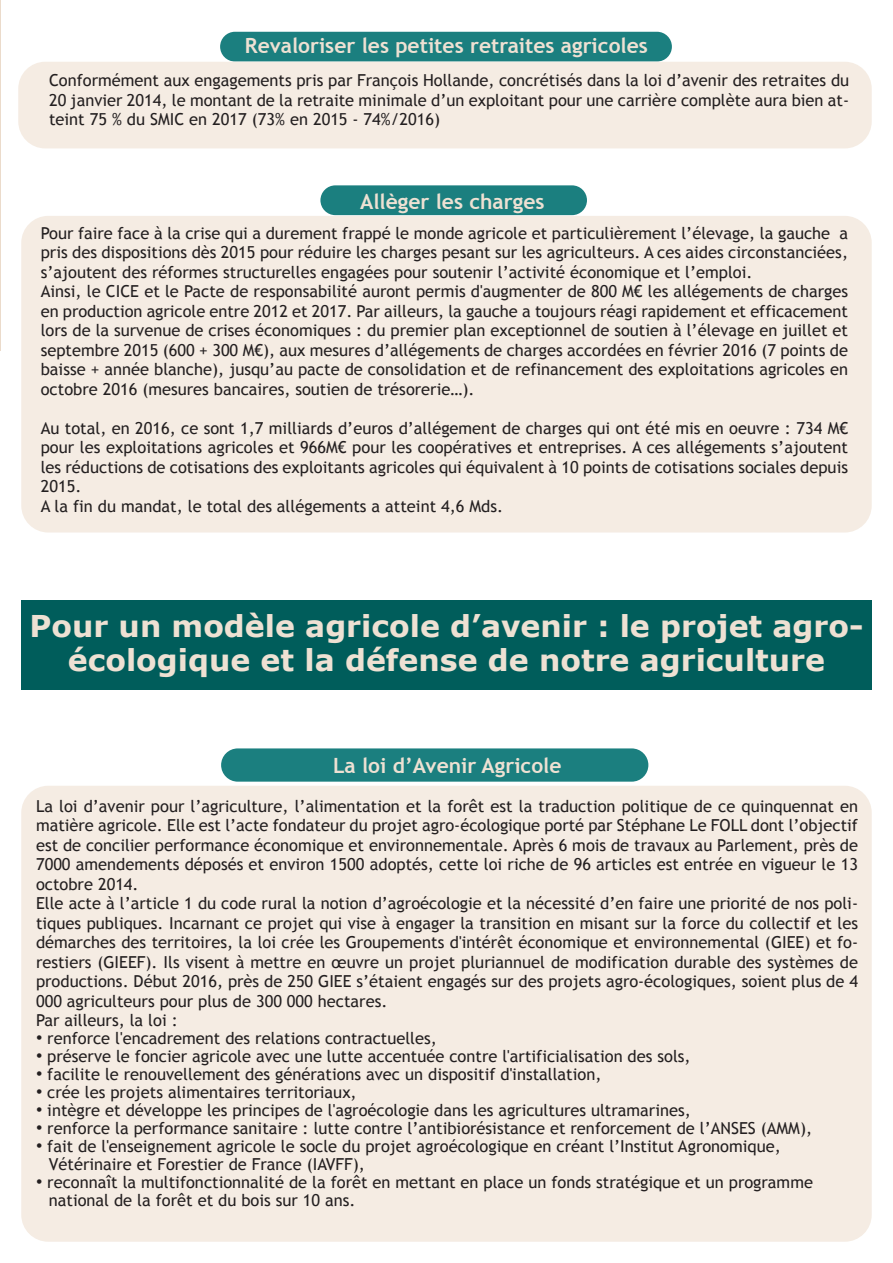
<style>
.page{position:relative;width:893px;height:1263px;background:#fff}
.page>*{position:absolute;margin:0;border:0;box-sizing:border-box;transform-origin:0 0}
.t1{font:700 30px/34.5px "Verdana";color:#eee1d3;text-align:center}
.t2{font:700 21px "Trebuchet MS";color:#eee1d3}
.t3{font:16.5px/19.5px "Trebuchet MS";color:#231f20}
.s1{font-family:"Arial";font-size:18px}
</style>
<div class="page">
<div style="left:21px;top:216px;width:851px;height:316px;background:#f5ece3;border-radius:27px"></div>
<div style="left:220px;top:32px;width:452px;height:30px;background:#1b7f7f;border-radius:15px"></div>
<div style="left:21px;top:601px;width:851px;height:89px;background:#005d5b"></div>
<div style="left:21px;top:786px;width:851px;height:456px;background:#f5ece3;border-radius:27px"></div>
<div style="left:320px;top:185px;width:267px;height:30px;background:#1b7f7f;border-radius:15px"></div>
<div style="left:221px;top:748px;width:427px;height:34px;background:#1b7f7f;border-radius:17px"></div>
<div style="left:18px;top:62px;width:854px;height:86px;background:#f5ece3;border-radius:27px"></div>
<hr style="left:0;top:0;width:1px;height:351px;background:#ebdbcb">
<p class="t2" style="left:245px;top:33px;width:404px">Revaloriser les petites retraites agricoles</p>
<p class="t3" style="left:49px;top:71px;width:802px;text-align:justify">Conformément aux engagements pris par François Hollande, concrétisés dans la loi d’avenir des retraites du 20 janvier 2014, le montant de la retraite minimale d’un exploitant pour une carrière complète aura bien at&shy;teint 75 % du SMIC en 2017 (73% en 2015 - 74%/2016)</p>
<p class="t2" style="left:360px;top:189px;width:186px">Allèger les charges</p>
<p class="t3" style="left:41px;top:223px;width:809px">Pour faire face à la crise qui a durement frappé le monde agricole et particulièrement l’élevage, la gauche a pris des dispositions dès 2015 pour réduire les charges pesant sur les agriculteurs. A ces aides circonstanciées, s’ajoutent des réformes structurelles engagées pour soutenir l’activité économique et l’emploi.<br>Ainsi, le CICE et le Pacte de responsabilité auront permis d'augmenter de 800 M€ les allégements de charges en production agricole entre 2012 et 2017. Par ailleurs, la gauche a toujours réagi rapidement et efficacement lors de la survenue de crises économiques : du premier plan exceptionnel de soutien à l’élevage en juillet et septembre 2015 (600 + 300 M€), aux mesures d’allégements de charges accordées en février 2016 (7 points de baisse + année blanche), jusqu’au pacte de consolidation et de refinancement des exploitations agricoles en octobre 2016 (mesures bancaires, soutien de trésorerie…).</p>
<p class="t3" style="left:41px;top:418px;width:809px">Au total, en 2016, ce sont 1,7 milliards d’euros d’allégement de charges qui ont été mis en oeuvre : 734 M€ pour les exploitations agricoles et 966M€ pour les coopératives et entreprises. A ces allégements s’ajoutent les réductions de cotisations des exploitants agricoles qui équivalent à 10 points de cotisations sociales depuis 2015.<br>A la fin du mandat, le total des allégements a atteint 4,6 Mds.</p>
<h1 class="t1" style="left:29px;top:607px;width:835px">pour un modèle agricole d’avenir : le projet agro&shy;écologique et la défense de notre agriculture</h1>
<p class="t2" style="left:333px;top:753px;width:230px">La loi d’Avenir Agricole</p>
<p class="t3" style="left:36px;top:796px;width:823px">La loi d’avenir pour l’agriculture, l’alimentation et la forêt est la traduction politique de ce quinquennat en matière agricole. Elle est l’acte fondateur du projet agro-écologique porté par Stéphane Le FOLL dont l’objectif est de concilier performance économique et environnementale. Après 6 mois de travaux au Parlement, près de 7000 amendements déposés et environ 1500 adoptés, cette loi riche de 96 articles est entrée en vigueur le 13 octobre 2014.<br>Elle acte à l’article 1 du code rural la notion d’agroécologie et la nécessité d’en faire une priorité de nos poli&shy;tiques publiques. Incarnant ce projet qui vise à engager la transition en misant sur la force du collectif et les démarches des territoires, la loi crée les Groupements d'intérêt économique et environnemental (GIEE) et fo&shy;restiers (GIEEF). Ils visent à mettre en œuvre un projet pluriannuel de modification durable des systèmes de productions. Début 2016, près de 250 GIEE s’étaient engagés sur des projets agro-écologiques, soient plus de 4<br>000 agriculteurs pour plus de 300 000 hectares.<br>Par ailleurs, la loi :</p>
<p class="t3" style="left:36px;top:1028px;width:402px"><span class="s1">•</span> renforce l'encadrement des relations contractuelles,</p>
<p class="t3" style="left:36px;top:1046px;width:656px"><span class="s1">•</span> préserve le foncier agricole avec une lutte accentuée contre l'artificialisation des sols,</p>
<p class="t3" style="left:36px;top:1064px;width:567px"><span class="s1">•</span> facilite le renouvellement des générations avec un dispositif d'installation,</p>
<p class="t3" style="left:36px;top:1082px;width:322px"><span class="s1">•</span> crée les projets alimentaires territoriaux,</p>
<p class="t3" style="left:36px;top:1100px;width:656px"><span class="s1">•</span> intègre et développe les principes de l'agroécologie dans les agricultures ultramarines,</p>
<p class="t3" style="left:36px;top:1118px;width:778px"><span class="s1">•</span> renforce la performance sanitaire : lutte contre l’antibiorésistance et renforcement de l’ANSES (AMM),</p>
<p class="t3" style="left:49px;top:1137px;width:733px;line-height:18px;text-indent:-13px"><span class="s1">•</span> fait de l'enseignement agricole le socle du projet agroécologique en créant l’Institut Agronomique,<br>Vétérinaire et Forestier de France (IAVFF),</p>
<p class="t3" style="left:49px;top:1173px;width:766px;line-height:18px;text-indent:-13px"><span class="s1">•</span> reconnaît la multifonctionnalité de la forêt en mettant en place un fonds stratégique et un programme national de la forêt et du bois sur 10 ans.</p>
</div>
